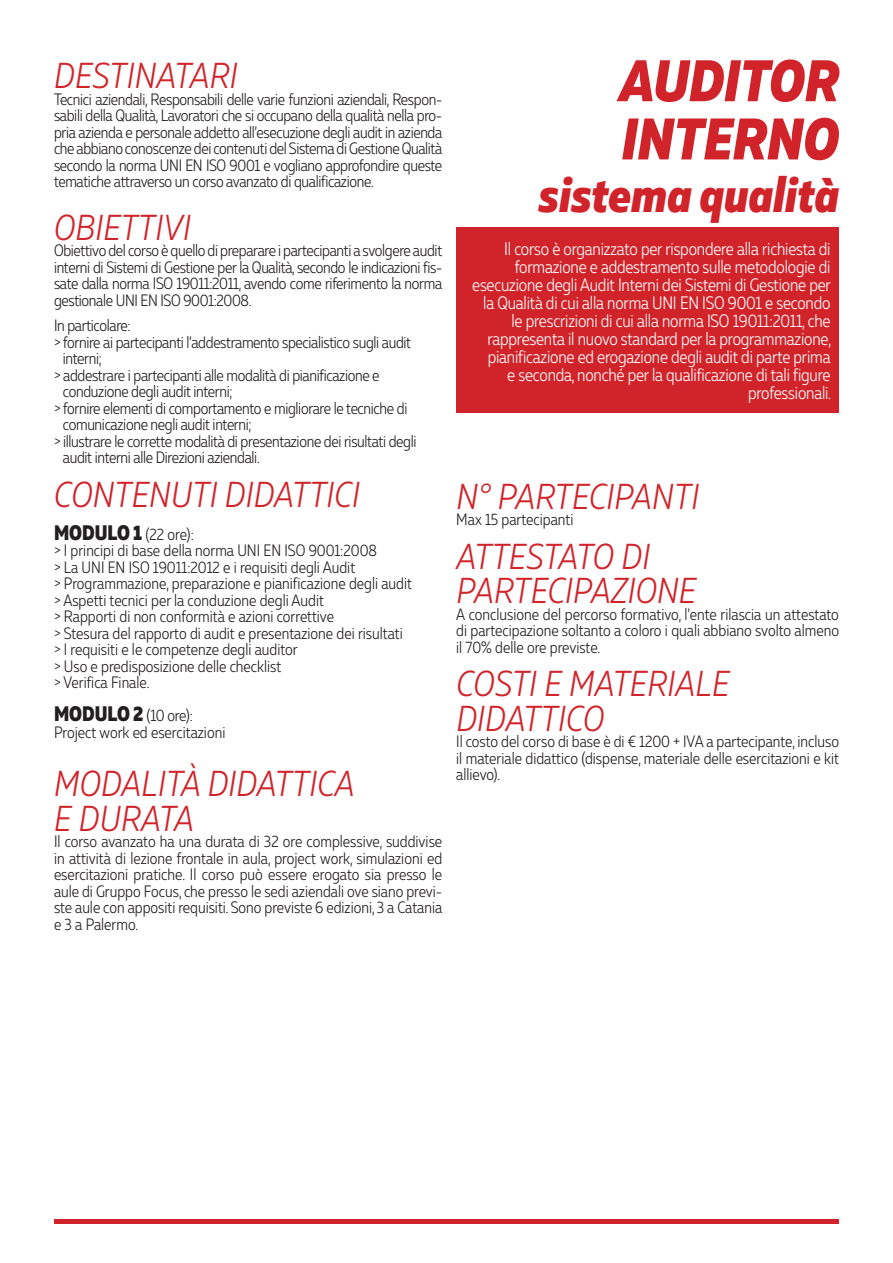
<style>
.page{position:relative;width:893px;height:1263px;background:#fff}
.page>*{position:absolute;margin:0;border:0;box-sizing:border-box;transform-origin:0 0}
.t1{font:italic 800 58.5px/58.2px "Muller Narrow";color:#d1232a}
.t2{font:italic 800 49.5px "Muller Narrow";color:#d1232a}
.t3{font:italic 300 36px/34.5px "Muller Narrow";letter-spacing:.01em;color:#d1232a}
.t4{font:300 18px/18px "Muller Narrow";letter-spacing:-.01em;color:#fff;text-align:right}
.t5{font:300 16.5px/16.5px "Muller Narrow";letter-spacing:-.005em;color:#231f20;text-align:justify}
.s1{font-weight:800;font-size:21px}
</style>
<div class="page">
<div style="left:456px;top:227px;width:383px;height:186px;background:#d1232a"></div>
<div style="left:54px;top:1219px;width:785px;height:5px;background:#d1232a"></div>
<h3 class="t3" style="left:54px;top:58px;width:185px">DESTINATARI</h3>
<p class="t5" style="left:54px;top:91px;width:390px">Tecnici aziendali, Responsabili delle varie funzioni aziendali, Respon&shy;sabili della Qualità, Lavoratori che si occupano della qualità nella pro&shy;pria azienda e personale addetto all’esecuzione degli audit in azienda che abbiano conoscenze dei contenuti del Sistema di Gestione Qualità secondo la norma UNI EN ISO 9001 e vogliano approfondire queste tematiche attraverso un corso avanzato di qualificazione.</p>
<h3 class="t3" style="left:54px;top:210px;width:138px">OBIETTIVI</h3>
<p class="t5" style="left:54px;top:242px;width:390px">Obiettivo del corso è quello di preparare i partecipanti a svolgere audit interni di Sistemi di Gestione per la Qualità, secondo le indicazioni fis&shy;sate dalla norma ISO 19011:2011, avendo come riferimento la norma gestionale UNI EN ISO 9001:2008.</p>
<p class="t5" style="left:54px;top:317px;width:78px">In particolare:</p>
<p class="t5" style="left:54px;top:334px;width:359px">&gt; fornire ai partecipanti l’addestramento specialistico sugli audit</p>
<p class="t5" style="left:63px;top:350px;width:40px">interni;</p>
<p class="t5" style="left:54px;top:367px;width:327px">&gt; addestrare i partecipanti alle modalità di pianificazione e</p>
<p class="t5" style="left:63px;top:383px;width:171px">conduzione degli audit interni;</p>
<p class="t5" style="left:54px;top:400px;width:355px">&gt; fornire elementi di comportamento e migliorare le tecniche di</p>
<p class="t5" style="left:63px;top:416px;width:190px">comunicazione negli audit interni;</p>
<p class="t5" style="left:54px;top:433px;width:364px">&gt; illustrare le corrette modalità di presentazione dei risultati degli</p>
<p class="t5" style="left:63px;top:449px;width:198px">audit interni alle Direzioni aziendali.</p>
<h3 class="t3" style="left:54px;top:477px;width:307px">CONTENUTI DIDATTICI</h3>
<p class="t5" style="left:54px;top:526px;width:359px;text-align:left"><span class="s1">MODULO 1</span> (22 ore):<br>&gt; I principi di base della norma UNI EN ISO 9001:2008<br>&gt; La UNI EN ISO 19011:2012 e i requisiti degli Audit<br>&gt; Programmazione, preparazione e pianificazione degli audit &gt; Aspetti tecnici per la conduzione degli Audit<br>&gt; Rapporti di non conformità e azioni correttive<br>&gt; Stesura del rapporto di audit e presentazione dei risultati &gt; I requisiti e le competenze degli auditor<br>&gt; Uso e predisposizione delle checklist<br>&gt; Verifica Finale.</p>
<p class="t5" style="left:54px;top:707px;width:173px"><span class="s1">MODULO 2</span> (10 ore):<br>Project work ed esercitazioni</p>
<h3 class="t3" style="left:54px;top:766px;width:302px">MODALITÀ DIDATTICA<br>E DURATA</h3>
<p class="t5" style="left:54px;top:833px;width:390px">Il corso avanzato ha una durata di 32 ore complessive, suddivise in attività di lezione frontale in aula, project work, simulazioni ed esercitazioni pratiche. Il corso può essere erogato sia presso le aule di Gruppo Focus, che presso le sedi aziendali ove siano previ&shy;ste aule con appositi requisiti. Sono previste 6 edizioni, 3 a Catania e 3 a Palermo.</p>
<h1 class="t1" style="left:619px;top:52px;width:222px">AUDITOR<br>INTERNO</h1>
<h2 class="t2" style="left:538px;top:163px;width:302px">sistema qualità</h2>
<p class="t4" style="left:472px;top:239px;width:361px">Il corso è organizzato per rispondere alla richiesta di formazione e addestramento sulle metodologie di esecuzione degli Audit Interni dei Sistemi di Gestione per la Qualità di cui alla norma UNI EN ISO 9001 e secondo le prescrizioni di cui alla norma ISO 19011:2011, che rappresenta il nuovo standard per la programmazione, pianificazione ed erogazione degli audit di parte prima<br>e seconda, nonché per la qualificazione di tali figure professionali.</p>
<h3 class="t3" style="left:456px;top:479px;width:244px">N° PARTECIPANTI</h3>
<p class="t5" style="left:456px;top:511px;width:119px">Max 15 partecipanti</p>
<h3 class="t3" style="left:456px;top:539px;width:241px">ATTESTATO DI<br>PARTECIPAZIONE</h3>
<p class="t5" style="left:456px;top:606px;width:384px">A conclusione del percorso formativo, l’ente rilascia un attestato di partecipazione soltanto a coloro i quali abbiano svolto almeno il 70% delle ore previste.</p>
<h3 class="t3" style="left:456px;top:667px;width:274px">COSTI E MATERIALE<br>DIDATTICO</h3>
<p class="t5" style="left:456px;top:733px;width:384px">Il costo del corso di base è di € 1200 + IVA a partecipante, incluso il materiale didattico (dispense, materiale delle esercitazioni e kit allievo).</p>
</div>
